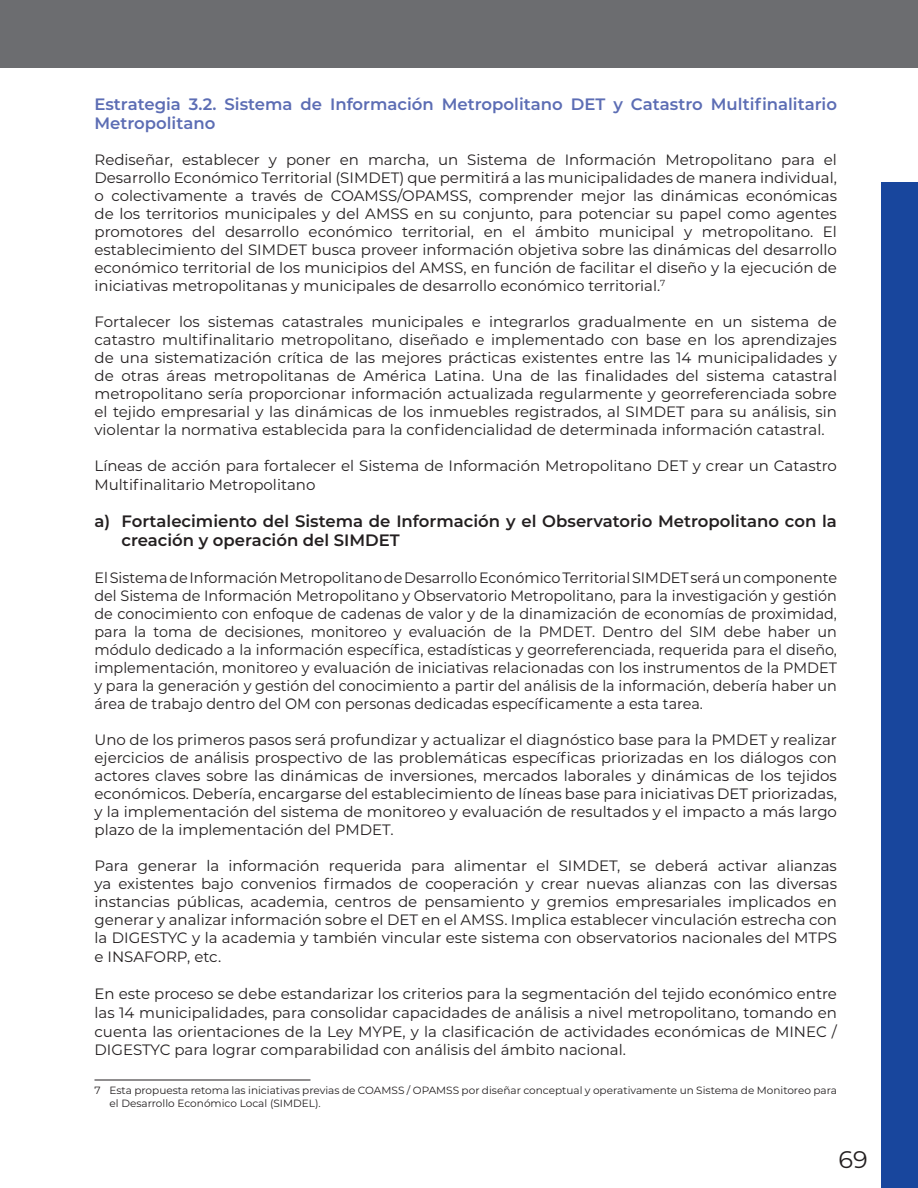
<style>
.page{position:relative;width:918px;height:1188px;background:#fff}
.page>*{position:absolute;margin:0;border:0;box-sizing:border-box;transform-origin:0 0}
.t1{font:24px "Montserrat";color:#231f20}
.t2{font:600 16.5px/18.8px "Montserrat";color:#231f20}
.t3{font:600 16.5px/18.8px "Montserrat";color:#5c6db4}
.t4{font:15px/18px "Montserrat";color:#231f20;text-align:justify}
.t5{font:15px/18px "Montserrat";color:#231f20;text-align:justify;scale:.96 1}
.t6{font:10.5px/13.5px "Montserrat";color:#231f20}
</style>
<div class="page">
<div style="left:0;top:0;width:918px;height:68px;background:#6c6d70"></div>
<div style="left:881px;top:182px;width:37px;height:1006px;background:#18469d"></div>
<hr style="left:94px;top:1080px;width:216px;height:1px;background:#231f20">
<p class="t3" style="left:94px;top:95px;width:744px">Estrategia 3.2. Sistema de Información Metropolitano DET y Catastro Multifinalitario<br>Metropolitano</p>
<p class="t4" style="left:94px;top:150px;width:744px">Rediseñar, establecer y poner en marcha, un Sistema de Información Metropolitano para el Desarrollo Económico Territorial (SIMDET) que permitirá a las municipalidades de manera individual, o colectivamente a través de COAMSS/OPAMSS, comprender mejor las dinámicas económicas de los territorios municipales y del AMSS en su conjunto, para potenciar su papel como agentes promotores del desarrollo económico territorial, en el ámbito municipal y metropolitano. El establecimiento del SIMDET busca proveer información objetiva sobre las dinámicas del desarrollo económico territorial de los municipios del AMSS, en función de facilitar el diseño y la ejecución de iniciativas metropolitanas y municipales de desarrollo económico territorial.<sup>7</sup></p>
<p class="t4" style="left:94px;top:312px;width:744px">Fortalecer los sistemas catastrales municipales e integrarlos gradualmente en un sistema de catastro multifinalitario metropolitano, diseñado e implementado con base en los aprendizajes de una sistematización crítica de las mejores prácticas existentes entre las 14 municipalidades y de otras áreas metropolitanas de América Latina. Una de las finalidades del sistema catastral metropolitano sería proporcionar información actualizada regularmente y georreferenciada sobre el tejido empresarial y las dinámicas de los inmuebles registrados, al SIMDET para su análisis, sin violentar la normativa establecida para la confidencialidad de determinada información catastral.</p>
<p class="t4" style="left:94px;top:456px;width:744px;line-height:18.8px">Líneas de acción para fortalecer el Sistema de Información Metropolitano DET y crear un Catastro<br>Multifinalitario Metropolitano</p>
<p class="t2" style="left:121px;top:512px;width:717px;text-indent:-27px">a) Fortalecimiento del Sistema de Información y el Observatorio Metropolitano con la creación y operación del SIMDET</p>
<p class="t5" style="left:94px;top:568px;width:775px">El Sistema de Información Metropolitano de Desarrollo Económico Territorial SIMDET será un componente del Sistema de Información Metropolitano y Observatorio Metropolitano, para la investigación y gestión de conocimiento con enfoque de cadenas de valor y de la dinamización de economías de proximidad, para la toma de decisiones, monitoreo y evaluación de la PMDET. Dentro del SIM debe haber un módulo dedicado a la información específica, estadísticas y georreferenciada, requerida para el diseño, implementación, monitoreo y evaluación de iniciativas relacionadas con los instrumentos de la PMDET y para la generación y gestión del conocimiento a partir del análisis de la información, debería haber un área de trabajo dentro del OM con personas dedicadas específicamente a esta tarea.</p>
<p class="t4" style="left:94px;top:730px;width:744px">Uno de los primeros pasos será profundizar y actualizar el diagnóstico base para la PMDET y realizar ejercicios de análisis prospectivo de las problemáticas específicas priorizadas en los diálogos con actores claves sobre las dinámicas de inversiones, mercados laborales y dinámicas de los tejidos económicos. Debería, encargarse del establecimiento de líneas base para iniciativas DET priorizadas, y la implementación del sistema de monitoreo y evaluación de resultados y el impacto a más largo plazo de la implementación del PMDET.</p>
<p class="t4" style="left:94px;top:856px;width:744px">Para generar la información requerida para alimentar el SIMDET, se deberá activar alianzas ya existentes bajo convenios firmados de cooperación y crear nuevas alianzas con las diversas instancias públicas, academia, centros de pensamiento y gremios empresariales implicados en generar y analizar información sobre el DET en el AMSS. Implica establecer vinculación estrecha con la DIGESTYC y la academia y también vincular este sistema con observatorios nacionales del MTPS e INSAFORP, etc.</p>
<p class="t4" style="left:94px;top:984px;width:744px;line-height:18.8px">En este proceso se debe estandarizar los criterios para la segmentación del tejido económico entre las 14 municipalidades, para consolidar capacidades de análisis a nivel metropolitano, tomando en cuenta las orientaciones de la Ley MYPE, y la clasificación de actividades económicas de MINEC / DIGESTYC para lograr comparabilidad con análisis del ámbito nacional.</p>
<p class="t6" style="left:110px;top:1083px;width:729px;text-indent:-15px">7 Esta propuesta retoma las iniciativas previas de COAMSS / OPAMSS por diseñar conceptual y operativamente un Sistema de Monitoreo para el Desarrollo Económico Local (SIMDEL).</p>
<h1 class="t1" style="left:839px;top:1143px;width:31px">69</h1>
</div>
